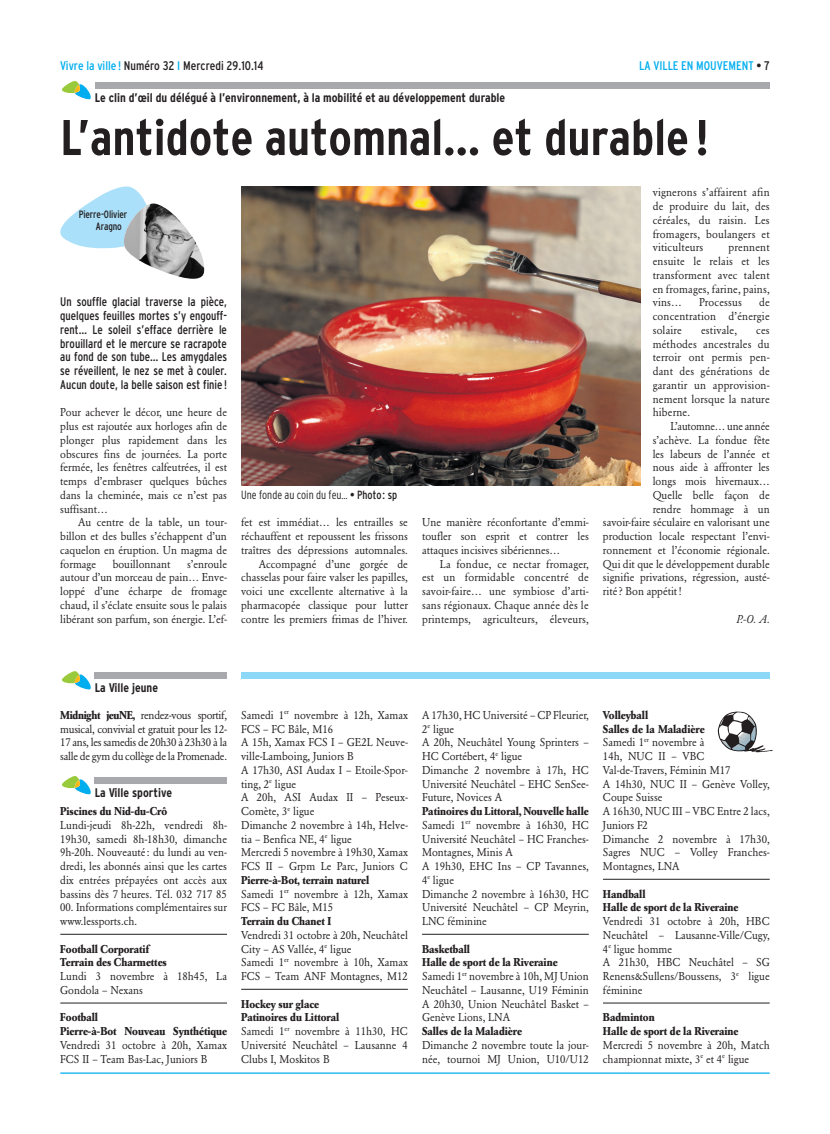
<style>
.page{position:relative;width:830px;height:1134px;background:#fff}
.page>*{position:absolute;margin:0;border:0;box-sizing:border-box;transform-origin:0 0}
.t1{font:700 condensed 50px "Interstate";color:#231f20}
.t2{font:condensed 12.5px/13.8px "Interstate";color:#231f20;text-align:justify;scale:.95 1}
.t3{font:700 condensed 12.5px "Interstate";color:#231f20}
.t4{font:condensed 12.5px "Interstate";color:#231f20}
.t5{font:condensed 12.5px "Interstate";color:#00aeef}
.t6{font:300 condensed 11.88px "Interstate";color:#231f20;scale:.95 1}
.t7{font:11.25px/13.8px "Garamond BE";color:#231f20;scale:.95 1}
.t8{font:700 11.25px/13.8px "Garamond BE";color:#231f20;scale:.95 1}
.t9{font:11.25px "Garamond BE";color:#231f20;scale:.93 1}
.t10{font:italic 11.25px "Garamond BE";color:#231f20;scale:.95 1}
.t11{font:condensed 10.62px/11.2px "Interstate";letter-spacing:-.01em;color:#231f20;scale:.95 1}
.s1{color:#00aeef}
.s2{color:#231f20}
.s3{font-weight:400}
.s4{font-weight:700}
</style>
<div class="page">
<svg style="left:62px;top:81px;width:29px;height:18px"></svg>
<div style="left:95px;top:83px;width:674px;height:6px;background:#a8a9ad"></div>
<hr style="left:60px;top:1072px;width:709px;height:2px;background:#00aeef">
<img style="left:241px;top:186px;width:399px;height:299px">
<hr style="left:60px;top:934px;width:167px;height:1px;background:#231f20">
<hr style="left:60px;top:1003px;width:167px;height:1px;background:#231f20">
<hr style="left:241px;top:989px;width:166px;height:1px;background:#231f20">
<hr style="left:422px;top:934px;width:166px;height:1px;background:#231f20">
<hr style="left:602px;top:879px;width:167px;height:1px;background:#231f20">
<hr style="left:602px;top:1003px;width:167px;height:1px;background:#231f20">
<svg style="left:62px;top:671px;width:29px;height:18px"></svg>
<div style="left:95px;top:672px;width:132px;height:7px;background:#a8a9ad"></div>
<svg style="left:62px;top:776px;width:29px;height:18px"></svg>
<div style="left:95px;top:777px;width:132px;height:7px;background:#a8a9ad"></div>
<div style="left:241px;top:672px;width:528px;height:7px;background:#8dd7f7"></div>
<svg style="left:717px;top:711px;width:55px;height:41px"></svg>
<svg style="left:60px;top:186px;width:145px;height:86px"></svg>
<img style="left:124px;top:203px;width:80px;height:76px">
<p class="t4" style="left:60px;top:61px;width:204px"><span class="s1">Vivre la ville !</span> Numéro 32 <span class="s1">I</span> Mercredi 29.10.14</p>
<p class="t5" style="left:639px;top:61px;width:132px">LA VILLE EN MOUVEMENT <span class="s2">• 7</span></p>
<p class="t3" style="left:95px;top:93px;width:412px">Le clin d’œil du délégué à l’environnement, à la mobilité et au développement durable</p>
<h1 class="t1" style="left:60px;top:119px;width:649px">L’antidote automnal… et durable !</h1>
<p class="t11" style="left:96px;top:210px;width:35px;text-indent:-17px">Pierre-Olivier<br>Aragno</p>
<p class="t2" style="left:60px;top:296px;width:177px">Un souffle glacial traverse la pièce, quelques feuilles mortes s’y engouff&shy;rent… Le soleil s’efface derrière le brouillard et le mercure se racrapote au fond de son tube… Les amygdales se réveillent, le nez se met à couler.<br>Aucun doute, la belle saison est finie !</p>
<p class="t7" style="left:60px;top:406px;width:177px;text-align:justify">Pour achever le décor, une heure de plus est rajoutée aux horloges afin de plonger plus rapidement dans les obscures fins de journées. La porte fermée, les fenêtres calfeutrées, il est temps d’embraser quelques bûches dans la cheminée, mais ce n’est pas suffisant…</p>
<p class="t7" style="left:60px;top:516px;width:177px;text-align:justify;text-indent:18px">Au centre de la table, un tour&shy;billon et des bulles s’échappent d’un caquelon en éruption. Un magma de formage</p>
<p class="t7" style="left:113px;top:558px;width:62px">bouillonnant</p>
<p class="t7" style="left:60px;top:558px;width:177px;text-align:justify;text-indent:127px">s’enroule autour d’un morceau de pain… Enve&shy;loppé d’une écharpe de fromage chaud, il s’éclate ensuite sous le palais libérant son parfum, son énergie. L’ef-</p>
<p class="t6" style="left:241px;top:490px;width:166px">Une fonde au coin du feu… <span class="s3">• Photo: sp</span></p>
<p class="t7" style="left:241px;top:516px;width:177px;text-align:right">fet est immédiat… les entrailles se réchauffent et repoussent les frissons traîtres des dépressions automnales.<br>Accompagné d’une gorgée de chasselas pour faire valser les papilles, voici une excellente alternative à la pharmacopée classique pour lutter contre les premiers frimas de l’hiver.</p>
<p class="t7" style="left:422px;top:516px;width:177px;text-align:justify">Une manière réconfortante d’emmi&shy;toufler son esprit et contrer les attaques incisives sibériennes…</p>
<p class="t7" style="left:422px;top:558px;width:177px;text-align:justify;text-indent:18px">La fondue, ce nectar fromager, est un formidable concentré de savoir-faire… une symbiose d’arti&shy;sans régionaux. Chaque année dès le printemps, agriculteurs, éleveurs,</p>
<p class="t7" style="left:652px;top:186px;width:124px;text-align:justify">vignerons s’affairent afin de produire du lait, des céréales, du raisin. Les fromagers, boulangers et viticulteurs</p>
<p class="t7" style="left:652px;top:241px;width:124px;text-align:justify;text-indent:76px">prennent ensuite le relais et les transforment avec talent en fromages, farine, pains, vins…</p>
<p class="t7" style="left:652px;top:296px;width:124px;text-align:justify;text-indent:106px">de concentration d’énergie solaire</p>
<p class="t7" style="left:698px;top:296px;width:46px">Processus</p>
<p class="t7" style="left:700px;top:324px;width:39px">estivale,</p>
<p class="t7" style="left:652px;top:324px;width:124px;text-align:justify;text-indent:103px">ces méthodes ancestrales du terroir ont permis pen&shy;dant des générations de garantir un approvision&shy;nement lorsque la nature hiberne.</p>
<p class="t9" style="left:670px;top:421px;width:108px">L’automne… une année</p>
<p class="t7" style="left:652px;top:434px;width:124px">s’achève. La fondue fête</p>
<p class="t7" style="left:652px;top:448px;width:124px">les labeurs de l’année et</p>
<p class="t7" style="left:652px;top:461px;width:124px">nous aide à affronter les</p>
<p class="t7" style="left:652px;top:475px;width:124px">longs mois hivernaux…</p>
<p class="t7" style="left:652px;top:489px;width:124px">Quelle belle façon de</p>
<p class="t7" style="left:652px;top:503px;width:124px">rendre hommage à un</p>
<p class="t7" style="left:602px;top:516px;width:177px">savoir-faire séculaire en valorisant une</p>
<p class="t7" style="left:602px;top:530px;width:177px">production locale respectant l’envi-</p>
<p class="t7" style="left:602px;top:544px;width:177px">ronnement et l’économie régionale.</p>
<p class="t7" style="left:602px;top:558px;width:177px">Qui dit que le développement durable</p>
<p class="t7" style="left:602px;top:571px;width:177px">signifie privations, régression, austé -</p>
<p class="t7" style="left:602px;top:585px;width:84px">rité? Bon appétit!</p>
<p class="t10" style="left:736px;top:614px;width:37px">P.-O. A.</p>
<p class="t3" style="left:95px;top:683px;width:65px">La Ville jeune</p>
<p class="t7" style="left:60px;top:709px;width:177px;text-align:justify"><span class="s4">Midnight jeuNE,</span> rendez-vous sportif, musical, convivial et gratuit pour les 12- 17 ans, les samedis de 20h30 à 23h30 à la salle de gym du collège de la Promenade.</p>
<p class="t3" style="left:95px;top:788px;width:79px">La Ville sportive</p>
<p class="t8" style="left:60px;top:805px;width:114px">Piscines du Nid-du-Crô</p>
<p class="t7" style="left:60px;top:819px;width:177px;text-align:justify">Lundi-jeudi 8h-22h, vendredi 8h-19h30, samedi 8h-18h30, dimanche 9h-20h. Nouveauté: du lundi au ven - dredi, les abonnés ainsi que les cartes dix entrées prépayées ont accès aux bassins dès 7 heures. Tél. 032 717 85</p>
<p class="t7" style="left:60px;top:901px;width:177px">00. Informations complémentaires sur www.lessports.ch.</p>
<p class="t8" style="left:60px;top:943px;width:113px">Football Corporatif<br>Terrain des Charmettes</p>
<p class="t7" style="left:60px;top:970px;width:177px">Lundi 3 novembre à 18h45, La<br>Gondola – Nexans</p>
<p class="t8" style="left:60px;top:1011px;width:177px">Football<br>Pierre-à-Bot Nouveau Synthétique</p>
<p class="t7" style="left:60px;top:1039px;width:177px">Vendredi 31 octobre à 20h, Xamax<br>FCS II – Team Bas-Lac, Juniors B</p>
<p class="t7" style="left:241px;top:709px;width:177px">Samedi 1<sup>er</sup> novembre à 12h, Xamax<br>FCS – FC Bâle, M16<br>A 15h, Xamax FCS I – GE2L Neuve&shy;ville-Lamboing, Juniors B<br>A 17h30, ASI Audax I – Etoile-Spor&shy;ting, 2<sup>e</sup> ligue<br>A 20h, ASI Audax II – Peseux-<br>Comète, 3<sup>e</sup> ligue<br>Dimanche 2 novembre à 14h, Helve&shy;tia – Benfica NE, 4<sup>e</sup> ligue<br>Mercredi 5 novembre à 19h30, Xamax<br>FCS II – Grpm Le Parc, Juniors C</p>
<p class="t7" style="left:241px;top:874px;width:177px"><span class="s4">Pierre-à-Bot, terrain naturel<br></span>Samedi 1<sup>er</sup> novembre à 12h, Xamax<br>FCS – FC Bâle, M15</p>
<p class="t8" style="left:241px;top:915px;width:96px">Terrain du Chanet I</p>
<p class="t7" style="left:241px;top:929px;width:177px">Vendredi 31 octobre à 20h, Neuchâtel<br>City – AS Vallée, 4<sup>e</sup> ligue<br>Samedi 1<sup>er</sup> novembre à 10h, Xamax<br>FCS – Team ANF Montagnes, M12</p>
<p class="t7" style="left:241px;top:998px;width:177px"><span class="s4">Hockey sur glace<br>Patinoires du Littoral<br></span>Samedi 1<sup>er</sup> novembre à 11h30, HC<br>Université Neuchâtel – Lausanne 4<br>Clubs I, Moskitos B</p>
<p class="t7" style="left:422px;top:709px;width:177px">A 17h30, HC Université – CP Fleurier,<br>2<sup>e</sup> ligue<br>A 20h, Neuchâtel Young Sprinters –<br>HC Cortébert, 4<sup>e</sup> ligue<br>Dimanche 2 novembre à 17h, HC<br>Université Neuchâtel – EHC SenSee-<br>Future, Novices A</p>
<p class="t7" style="left:422px;top:805px;width:177px"><span class="s4">Patinoires du Littoral, Nouvelle halle<br></span>Samedi 1<sup>er</sup> novembre à 16h30, HC<br>Université Neuchâtel – HC Franches-<br>Montagnes, Minis A<br>A 19h30, EHC Ins – CP Tavannes,<br>4<sup>e</sup> ligue<br>Dimanche 2 novembre à 16h30, HC<br>Université Neuchâtel – CP Meyrin,<br>LNC féminine</p>
<p class="t7" style="left:422px;top:943px;width:177px"><span class="s4">Basketball<br>Halle de sport de la Riveraine<br></span>Samedi 1<sup>er</sup> novembre à 10h, MJ Union<br>Neuchâtel – Lausanne, U19 Féminin<br>A 20h30, Union Neuchâtel Basket –<br>Genève Lions, LNA</p>
<p class="t8" style="left:422px;top:1025px;width:107px">Salles de la Maladière</p>
<p class="t7" style="left:422px;top:1039px;width:177px">Dimanche 2 novembre toute la jour&shy;née, tournoi MJ Union, U10/U12</p>
<p class="t7" style="left:602px;top:709px;width:177px"><span class="s4">Volleyball<br>Salles de la Maladière<br></span>Samedi 1<sup>er</sup> novembre à<br>14h, NUC II – VBC<br>Val-de-Travers, Féminin M17<br>A 14h30, NUC II – Genève Volley,<br>Coupe Suisse<br>A 16h30, NUC III – VBC Entre 2 lacs,<br>Juniors F2<br>Dimanche 2 novembre à 17h30,<br>Sagres NUC – Volley Franches-<br>Montagnes, LNA</p>
<p class="t8" style="left:602px;top:888px;width:144px">Handball<br>Halle de sport de la Riveraine</p>
<p class="t7" style="left:602px;top:915px;width:177px">Vendredi 31 octobre à 20h, HBC<br>Neuchâtel – Lausanne-Ville/Cugy,<br>4<sup>e</sup> ligue homme<br>A 21h30, HBC Neuchâtel – SG<br>Renens&amp;Sullens/Boussens, 3<sup>e</sup> ligue féminine</p>
<p class="t8" style="left:602px;top:1011px;width:144px">Badminton<br>Halle de sport de la Riveraine</p>
<p class="t7" style="left:602px;top:1039px;width:177px">Mercredi 5 novembre à 20h, Match championnat mixte, 3<sup>e</sup> et 4<sup>e</sup> ligue</p>
</div>
